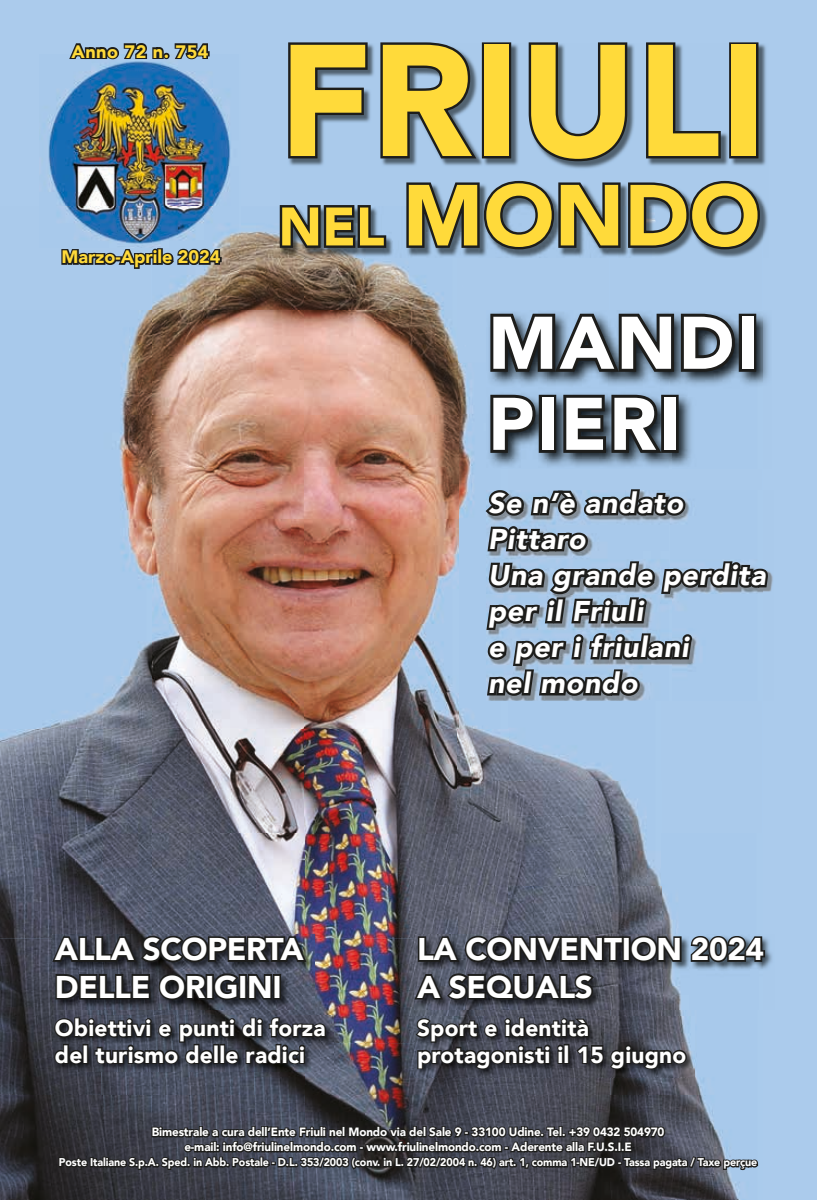
<style>
.page{position:relative;width:817px;height:1200px;background:#fff}
.page>*{position:absolute;margin:0;border:0;box-sizing:border-box;transform-origin:0 0}
.t1{font:900 157.05px "Avenir";color:#ffda3a}
.t2{font:900 85.5px "Avenir";color:#ffda3a}
.t3{font:900 73.5px/81px "Avenir";letter-spacing:.03em;color:#fff}
.t4{font:900 31.35px/37.7px "Avenir";letter-spacing:-.01em;color:#fff}
.t5{font:italic 900 28.5px/36px "Avenir";letter-spacing:.03em;color:#fff}
.t6{font:900 23.1px/26.4px "Avenir";letter-spacing:.01em;color:#fff}
.t7{font:900 18px "Avenir";color:#ffda3a}
.t8{font:900 18px "Avenir";letter-spacing:.03em;color:#ffda3a}
.t9{font:900 12px/15px "Avenir";letter-spacing:-.01em;color:#fff;text-align:center}
.t10{font:900 11.25px "Avenir";letter-spacing:-.01em;color:#fff;scale:.95 1}
.s1{font-size:53.55px}
</style>
<div class="page">
<div style="left:0;top:0;width:816px;height:1199px;background:#abcbec"></div>
<img style="left:147px;top:231px;width:158px;height:80px">
<img style="left:305px;top:258px;width:139px;height:53px">
<img style="left:0;top:311px;width:457px;height:522px">
<img style="left:457px;top:363px;width:51px;height:569px">
<img style="left:508px;top:744px;width:164px;height:188px">
<img style="left:0;top:833px;width:152px;height:105px">
<img style="left:152px;top:833px;width:153px;height:100px">
<img style="left:305px;top:833px;width:153px;height:366px">
<img style="left:0;top:938px;width:101px;height:156px">
<img style="left:101px;top:1008px;width:153px;height:86px">
<img style="left:254px;top:1008px;width:51px;height:191px">
<img style="left:457px;top:1008px;width:282px;height:191px">
<img style="left:0;top:1094px;width:254px;height:105px">
<img style="left:486px;top:313px;width:283px;height:78px">
<svg style="left:487px;top:313px;width:252px;height:63px;background:#3e4952"></svg>
<div style="left:738px;top:313px;width:18px;height:59px;border:6px solid #1d1d1b"></div>
<img style="left:414px;top:938px;width:358px;height:70px">
<svg style="left:412px;top:932px;width:354px;height:70px;background:#49505b"></svg>
<img style="left:52px;top:934px;width:263px;height:74px">
<svg style="left:50px;top:933px;width:259px;height:69px;background:#2f3137"></svg>
<div style="left:273px;top:973px;width:8px;height:26px;border:3px solid #1d1d1b"></div>
<img style="left:52px;top:1015px;width:281px;height:56px">
<svg style="left:53px;top:1015px;width:274px;height:50px;background:#2f3238"></svg>
<img style="left:414px;top:1015px;width:280px;height:62px">
<svg style="left:414px;top:1015px;width:274px;height:55px;background:#383940"></svg>
<svg style="left:482px;top:391px;width:288px;height:353px"></svg>
<svg style="left:57px;top:1114px;width:702px;height:64px;background:#3b3d45"></svg>
<img style="left:48px;top:63px;width:192px;height:184px">
<img style="left:289px;top:43px;width:479px;height:198px">
<img style="left:280px;top:206px;width:471px;height:52px">
<svg style="left:288px;top:42px;width:82px;height:119px"></svg>
<svg style="left:378px;top:42px;width:102px;height:119px"></svg>
<div style="left:482px;top:42px;width:29px;height:116px;border:5px solid #1d1d1b"></div>
<svg style="left:526px;top:42px;width:104px;height:122px"></svg>
<svg style="left:643px;top:42px;width:80px;height:119px"></svg>
<div style="left:729px;top:42px;width:29px;height:116px;border:5px solid #1d1d1b"></div>
<svg style="left:277px;top:202px;width:111px;height:48px"></svg>
<svg style="left:404px;top:178px;width:358px;height:74px"></svg>
<svg style="left:60px;top:235px;width:163px;height:41px"></svg>
<svg style="left:69px;top:43px;width:141px;height:20px"></svg>
<h3 class="t8" style="left:71px;top:36px;width:138px">Anno 72 n. 754</h3>
<h3 class="t7" style="left:62px;top:241px;width:160px">Marzo-Aprile 2024</h3>
<h1 class="t1" style="left:278px;top:-33px;width:490px">FRIULI</h1>
<h2 class="t2" style="left:278px;top:142px;width:483px"><span class="s1">NEL</span> MONDO</h2>
<h3 class="t3" style="left:488px;top:301px;width:272px">MANDI<br>PIERI</h3>
<h3 class="t5" style="left:488px;top:484px;width:279px">Se n’è andato<br>Pittaro<br>Una grande perdita per il Friuli<br>e per i friulani<br>nel mondo</h3>
<h3 class="t4" style="left:55px;top:929px;width:250px">ALLA SCOPERTA<br>DELLE ORIGINI</h3>
<h3 class="t6" style="left:55px;top:1014px;width:272px">Obiettivi e punti di forza del turismo delle radici</h3>
<h3 class="t6" style="left:417px;top:1014px;width:271px">Sport e identità protagonisti il 15 giugno</h3>
<h3 class="t4" style="left:417px;top:929px;width:348px">LA CONVENTION 2024<br>A SEQUALS</h3>
<p class="t9" style="left:152px;top:1123px;width:514px">Bimestrale a cura dell’Ente Friuli nel Mondo via del Sale 9 - 33100 Udine. Tel. +39 0432 504970 e-mail: info@friulinelmondo.com - www.friulinelmondo.com - Aderente alla F.U.S.I.E</p>
<p class="t10" style="left:59px;top:1152px;width:736px">Poste Italiane S.p.A. Sped. in Abb. Postale - D.L. 353/2003 (conv. in L. 27/02/2004 n. 46) art. 1, comma 1-NE/UD - Tassa pagata / Taxe perçue</p>
</div>
